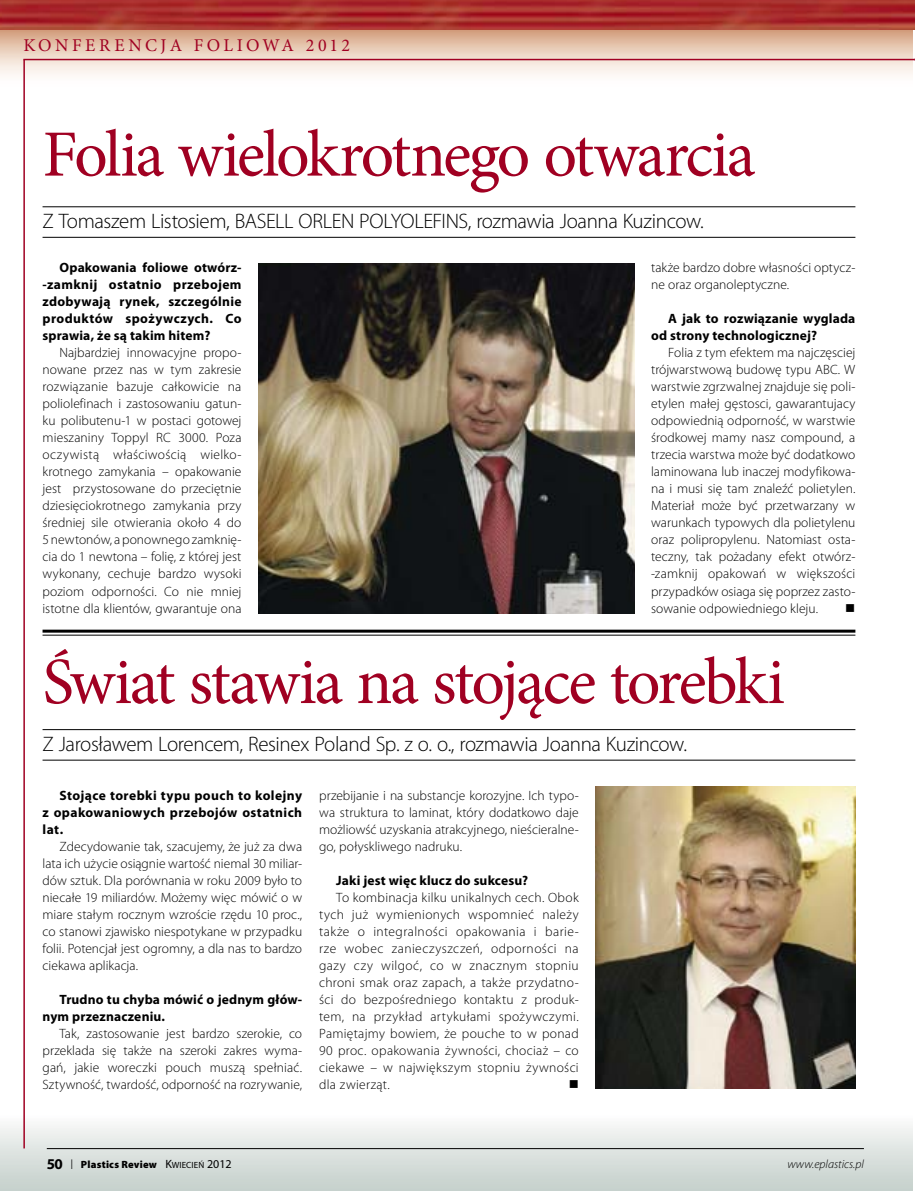
<style>
.page{position:relative;width:915px;height:1191px;background:#fff}
.page>*{position:absolute;margin:0;border:0;box-sizing:border-box;transform-origin:0 0}
.p01_tytul2{font:66px "Minion Pro";letter-spacing:-.04em;color:#a00022}
.p02_lead{font:300 21px "Myriad Pro";letter-spacing:-.02em;color:#000}
.t1{font:18px "Minion Pro";letter-spacing:.18em;color:#a00022}
.p05_text{font:300 13.5px/17px "Myriad Pro";letter-spacing:.005em;color:#000;text-align:justify}
.p19_wywiad{font:700 13.5px/17px "Myriad Pro";letter-spacing:.015em;color:#000;text-align:justify}
.p05_text-2{font:13.5px "Wingdings";color:#000}
.t2{font:italic 300 12px "Myriad Pro";color:#000}
.t3{font:900 10.5px "Myriad Pro";letter-spacing:.02em;color:#000}
.s1{font-weight:700;font-size:15px}
.s2{font-weight:300;font-size:13.5px}
.s3{font-weight:400;font-size:12px}
.s4{font-weight:400;font-size:9px}
</style>
<div class="page">
<svg style="left:0;top:30px;width:912px;height:45px;background:#e9cdbc"></svg>
<div style="left:0;top:1114px;width:912px;height:77px;background:linear-gradient(to bottom,#fcfcfb,#c3cec9)"></div>
<hr style="left:47px;top:1148px;width:816px;height:1px;background:#000">
<hr style="left:23px;top:59px;width:891px;height:1px;background:#a00022">
<hr style="left:23px;top:60px;width:2px;height:1088px;background:#a00022">
<img style="left:0;top:0;width:914px;height:30px">
<img style="left:258px;top:264px;width:376px;height:349px">
<hr style="left:43px;top:629px;width:812px;height:3px;background:#000">
<hr style="left:43px;top:634px;width:812px;height:1px;background:#000">
<img style="left:595px;top:787px;width:260px;height:302px">
<hr style="left:43px;top:206px;width:812px;height:1px;background:#000">
<hr style="left:43px;top:237px;width:812px;height:1px;background:#000">
<hr style="left:43px;top:729px;width:812px;height:1px;background:#000">
<hr style="left:43px;top:759px;width:812px;height:1px;background:#000">
<h3 class="t1" style="left:23px;top:33px;width:328px">KONFERENCJA FOLIOWA 2012</h3>
<p class="p01_tytul2" style="left:43px;top:110px;width:714px">Folia wielokrotnego otwarcia</p>
<p class="p02_lead" style="left:43px;top:210px;width:662px">Z Tomaszem Listosiem, BASELL ORLEN POLYOLEFINS, rozmawia Joanna Kuzincow.</p>
<p class="p19_wywiad" style="left:43px;top:259px;width:200px;text-indent:17px">Opakowania foliowe otwórz--zamknij ostatnio przebojem zdobywają rynek, szczególnie produktów spożywczych. Co sprawia, że są takim hitem?</p>
<p class="p05_text" style="left:43px;top:344px;width:200px;text-indent:17px">Najbardziej innowacyjne propo&shy;nowane przez nas w tym zakresie rozwiązanie bazuje całkowicie na poliolefinach i zastosowaniu gatun&shy;ku polibutenu-1 w postaci gotowej mieszaniny Toppyl RC 3000. Poza oczywistą właściwością wielko&shy;krotnego zamykania – opakowanie jest przystosowane do przeciętnie dziesięciokrotnego zamykania przy średniej sile otwierania około 4 do 5 newtonów, a ponownego zamknię&shy;cia do 1 newtona – folię, z której jest wykonany, cechuje bardzo wysoki poziom odporności. Co nie mniej istotne dla klientów, gwarantuje ona</p>
<p class="p05_text" style="left:651px;top:259px;width:206px">także bardzo dobre własności optycz&shy;ne oraz organoleptyczne.</p>
<p class="p19_wywiad" style="left:651px;top:310px;width:206px;text-indent:17px">A jak to rozwiązanie wyglada od strony technologicznej?</p>
<p class="p05_text" style="left:651px;top:344px;width:206px;text-indent:17px">Folia z tym efektem ma najczęsciej trójwarstwową budowę typu ABC. W warstwie zgrzwalnej znajduje się poli&shy;etylen małej gęstosci, gawarantujacy odpowiednią odporność, w warstwie środkowej mamy nasz compound, a trzecia warstwa może być dodatkowo laminowana lub inaczej modyfikowa&shy;na i musi się tam znaleźć polietylen.<br>Materiał może być przetwarzany w warunkach typowych dla polietylenu oraz polipropylenu. Natomiast osta&shy;teczny, tak pożadany efekt otwórz--zamknij opakowań w większości przypadków osiaga się poprzez zasto&shy;sowanie odpowiedniego kleju.</p>
<p class="p05_text-2" style="left:845px;top:600px;width:12px">■</p>
<p class="p01_tytul2" style="left:43px;top:638px;width:743px">Świat stawia na stojące torebki</p>
<p class="p02_lead" style="left:43px;top:732px;width:645px">Z Jarosławem Lorencem, Resinex Poland Sp. z o. o., rozmawia Joanna Kuzincow.</p>
<p class="p19_wywiad" style="left:43px;top:786px;width:261px;text-indent:17px">Stojące torebki typu pouch to kolejny z opakowaniowych przebojów ostatnich lat.</p>
<p class="p05_text" style="left:43px;top:838px;width:261px;text-indent:17px">Zdecydowanie tak, szacujemy, że już za dwa lata ich użycie osiągnie wartość niemal 30 miliar&shy;dów sztuk. Dla porównania w roku 2009 było to niecałe 19 miliardów. Możemy więc mówić o w miare stałym rocznym wzroście rzędu 10 proc., co stanowi zjawisko niespotykane w przypadku folii. Potencjał jest ogromny, a dla nas to bardzo ciekawa aplikacja.</p>
<p class="p19_wywiad" style="left:43px;top:990px;width:261px;text-indent:17px">Trudno tu chyba mówić o jednym głów&shy;nym przeznaczeniu.</p>
<p class="p05_text" style="left:43px;top:1025px;width:261px;text-indent:17px">Tak, zastosowanie jest bardzo szerokie, co przeklada się także na szeroki zakres wyma&shy;gań, jakie woreczki pouch muszą spełniać.<br>Sztywność, twardość, odporność na rozrywanie,</p>
<p class="p05_text" style="left:319px;top:787px;width:261px">przebijanie i na substancje korozyjne. Ich typo&shy;wa struktura to laminat, który dodatkowo daje możliowść uzyskania atrakcyjnego, nieścieralne&shy;go, połyskliwego nadruku.</p>
<p class="p19_wywiad" style="left:336px;top:871px;width:193px">Jaki jest więc klucz do sukcesu?</p>
<p class="p05_text" style="left:319px;top:889px;width:261px;text-indent:17px">To kombinacja kilku unikalnych cech. Obok tych już wymienionych wspomnieć należy także o integralności opakowania i barie&shy;rze wobec zanieczyszczeń, odporności na gazy czy wilgoć, co w znacznym stopniu chroni smak oraz zapach, a także przydatno&shy;ści do bezpośredniego kontaktu z produk&shy;tem, na przykład artykułami spożywczymi.<br>Pamiętajmy bowiem, że pouche to w ponad 90 proc. opakowania żywności, chociaż – co ciekawe – w największym stopniu żywności dla zwierząt.</p>
<p class="p05_text-2" style="left:568px;top:1076px;width:12px">■</p>
<p class="t3" style="left:47px;top:1158px;width:186px"><span class="s1">50</span> <span class="s2">l</span> Plastics Review <span class="s3">K</span><span class="s4">WIECIEŃ</span> <span class="s3">2012</span></p>
<p class="t2" style="left:787px;top:1157px;width:78px">www.eplastics.pl</p>
</div>
